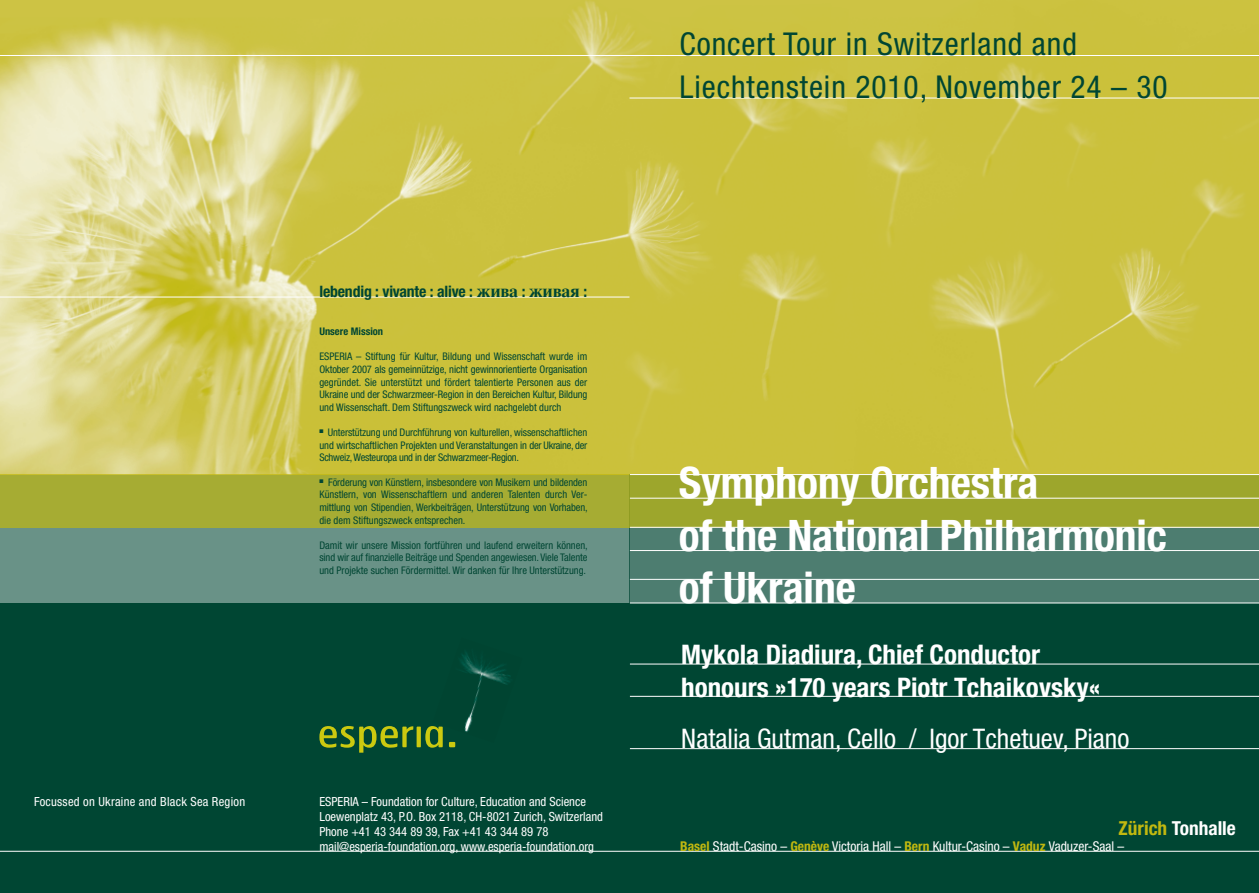
<style>
.page{position:relative;width:1259px;height:893px;background:#fff}
.page>*{position:absolute;margin:0;border:0;box-sizing:border-box;transform-origin:0 0}
.t1{font:700 condensed 43.5px "Helvetica Neue";color:#fff}
.t2{font:condensed 31.5px "Helvetica Neue";letter-spacing:.03em;color:#004633}
.t3{font:700 condensed 27px "Helvetica Neue";color:#fff}
.t4{font:condensed 27px "Helvetica Neue";color:#fff}
.t5{font:700 condensed 19.35px "Helvetica Neue";color:#fff}
.t6{font:700 condensed 15.75px "Helvetica Neue";letter-spacing:-.01em;color:#004633}
.t7{font:condensed 13.5px "Helvetica Neue";color:#fff}
.t8{font:condensed 12.6px "Helvetica Neue";color:#fff}
.t9{font:condensed 12.6px "Helvetica Neue";letter-spacing:.02em;color:#fff}
.t10{font:condensed 10.5px/12.6px "Helvetica Neue";color:#004633;text-align:justify}
.t11{font:700 condensed 10.5px "Helvetica Neue";color:#004633}
.s1{font-family:"Times";font-stretch:normal;font-size:18px}
.s2{color:#c1b810}
.s3{font-weight:700;color:#c1b810}
</style>
<div class="page">
<img style="left:0;top:0;width:1259px;height:474px">
<div style="left:0;top:475px;width:629px;height:128px;background:#699287"></div>
<div style="left:0;top:603px;width:1259px;height:290px;background:#004633"></div>
<div style="left:629px;top:474px;width:630px;height:129px;background:#4d7d70"></div>
<div style="left:0;top:474px;width:1259px;height:53px;background:#a6ac33"></div>
<hr style="left:0;top:851px;width:1259px;height:1px;background:#fff">
<hr style="left:630px;top:474px;width:629px;height:1px;background:#fff">
<hr style="left:630px;top:550px;width:629px;height:1px;background:#fff">
<hr style="left:630px;top:498px;width:629px;height:1px;background:#fff">
<hr style="left:630px;top:579px;width:629px;height:1px;background:#fff">
<hr style="left:630px;top:603px;width:629px;height:1px;background:#fff">
<hr style="left:0;top:297px;width:629px;height:1px;background:#fff">
<hr style="left:629px;top:98px;width:630px;height:1px;background:#fff">
<hr style="left:0;top:55px;width:1259px;height:1px;background:#fff">
<svg style="left:319px;top:653px;width:191px;height:100px"></svg>
<hr style="left:630px;top:527px;width:629px;height:1px;background:#fff">
<hr style="left:630px;top:664px;width:629px;height:1px;background:#fff">
<hr style="left:630px;top:696px;width:629px;height:1px;background:#fff">
<hr style="left:630px;top:748px;width:629px;height:1px;background:#fff">
<p class="t6" style="left:319px;top:282px;width:269px">lebendig : vivante : alive : <span class="s1">жива</span> : <span class="s1">живая</span> :</p>
<p class="t11" style="left:319px;top:325px;width:65px">Unsere Mission</p>
<p class="t10" style="left:319px;top:350px;width:269px">ESPERIA – Stiftung für Kultur, Bildung und Wissenschaft wurde im Oktober 2007 als gemeinnützige, nicht gewinnorientierte Organisation gegründet. Sie unterstützt und fördert talentierte Personen aus der Ukraine und der Schwarzmeer-Region in den Bereichen Kultur, Bildung und Wissenschaft. Dem Stiftungszweck wird nachgelebt durch</p>
<p class="t10" style="left:319px;top:426px;width:269px">■ Unterstützung und Durchführung von kulturellen, wissenschaftlichen und wirtschaftlichen Projekten und Veranstaltungen in der Ukraine, der Schweiz, Westeuropa und in der Schwarzmeer-Region.</p>
<p class="t10" style="left:319px;top:476px;width:270px">■ Förderung von Künstlern, insbesondere von Musikern und bildenden Künstlern, von Wissenschaftlern und anderen Talenten durch Ver&shy;mittlung von Stipendien, Werkbeiträgen, Unterstützung von Vorhaben, die dem Stiftungszweck entsprechen.</p>
<p class="t10" style="left:319px;top:539px;width:270px">Damit wir unsere Mission fortführen und laufend erweitern können, sind wir auf finanzielle Beiträge und Spenden angewiesen. Viele Talente und Projekte suchen Fördermittel. Wir danken für Ihre Unterstützung.</p>
<p class="t9" style="left:34px;top:794px;width:213px">Focussed on Ukraine and Black Sea Region</p>
<p class="t8" style="left:319px;top:794px;width:268px">ESPERIA – Foundation for Culture, Education and Science</p>
<p class="t8" style="left:319px;top:809px;width:285px">Loewenplatz 43, P.O. Box 2118, CH-8021 Zurich, Switzerland</p>
<p class="t8" style="left:319px;top:824px;width:230px">Phone +41 43 344 89 39, Fax +41 43 344 89 78</p>
<p class="t8" style="left:319px;top:839px;width:276px">mail@esperia-foundation.org, www.esperia-foundation.org</p>
<p class="t2" style="left:679px;top:26px;width:399px">Concert Tour in Switzerland and</p>
<p class="t2" style="left:679px;top:68px;width:489px">Liechtenstein 2010, November 24 – 30</p>
<p class="t1" style="left:679px;top:456px;width:361px">Symphony Orchestra</p>
<p class="t1" style="left:679px;top:509px;width:490px">of the National Philharmonic</p>
<p class="t1" style="left:679px;top:561px;width:179px">of Ukraine</p>
<p class="t3" style="left:681px;top:638px;width:360px">Mykola Diadiura, Chief Conductor</p>
<p class="t3" style="left:681px;top:671px;width:420px">honours »170 years Piotr Tchaikovsky«</p>
<p class="t4" style="left:681px;top:723px;width:449px">Natalia Gutman, Cello / Igor Tchetuev, Piano</p>
<p class="t5" style="left:1118px;top:816px;width:119px"><span class="s2">Zürich</span> Tonhalle</p>
<p class="t7" style="left:680px;top:838px;width:445px"><span class="s3">Basel</span> Stadt-Casino – <span class="s3">Genève</span> Victoria Hall – <span class="s3">Bern</span> Kultur-Casino – <span class="s3">Vaduz</span> Vaduzer-Saal –</p>
</div>
